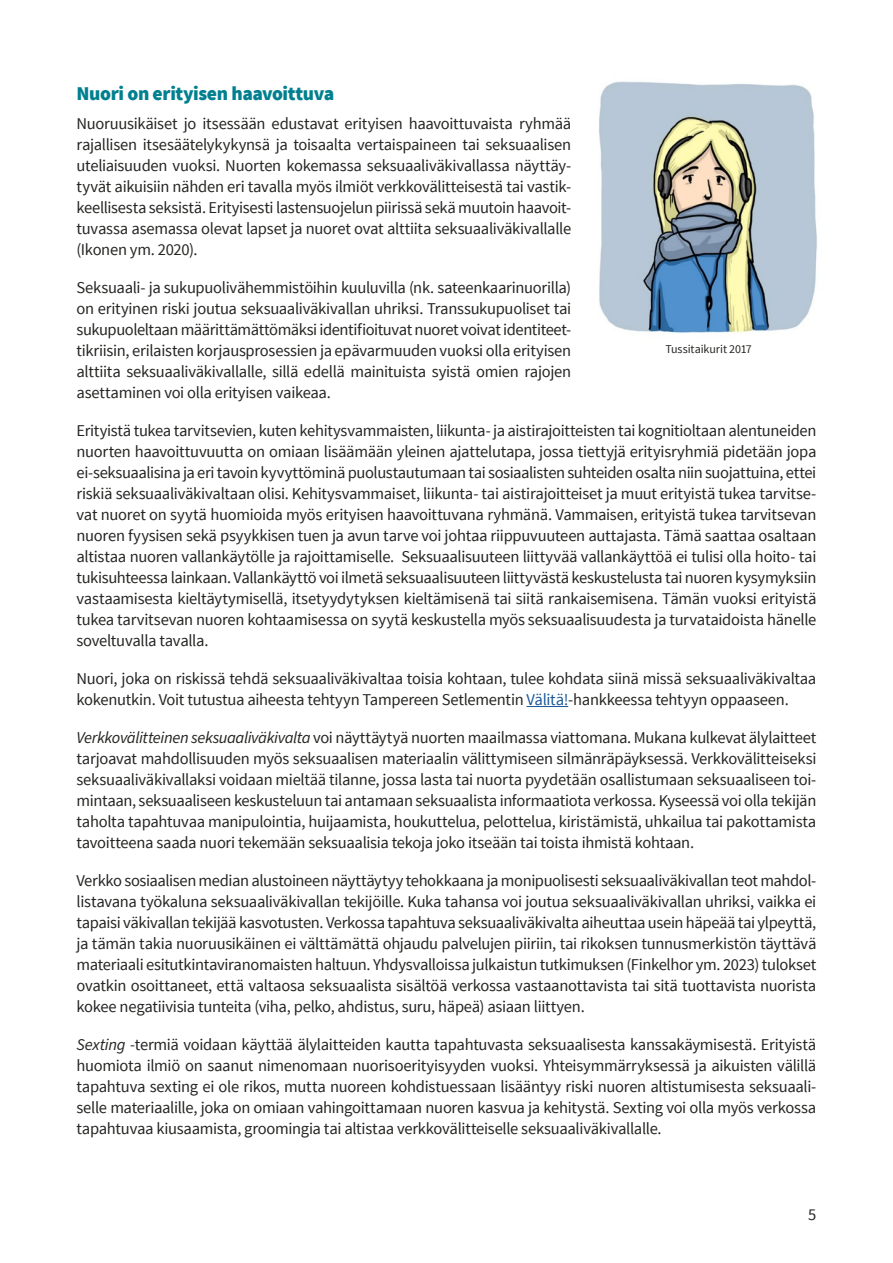
<style>
.page{position:relative;width:893px;height:1263px;background:#fff}
.page>*{position:absolute;margin:0;border:0;box-sizing:border-box;transform-origin:0 0}
.OTSIKKO_3_-_tummantu{font:900 19.5px "Source Sans Pro";letter-spacing:-.02em;color:#00808f}
.LEIPÄTEKSTI{font:16.5px/21px "Source Sans Pro";letter-spacing:-.02em;color:#252523;text-align:justify}
.t1{font:12px "Source Sans Pro";letter-spacing:-.005em;color:#252523}
.s1{color:#1b5899}
.s2{font-style:italic}
</style>
<div class="page">
<hr style="left:527px;top:706px;width:41px;height:1px;background:#1b5899">
<img style="left:599px;top:81px;width:218px;height:252px">
<h3 class="OTSIKKO_3_-_tummantu" style="left:77px;top:80px;width:259px">Nuori on erityisen haavoittuva</h3>
<p class="LEIPÄTEKSTI" style="left:77px;top:113px;width:496px">Nuoruusikäiset jo itsessään edustavat erityisen haavoittuvaista ryhmää rajallisen itsesäätelykykynsä ja toisaalta vertaispaineen tai seksuaalisen uteliaisuuden vuoksi. Nuorten kokemassa seksuaaliväkivallassa näyttäy&shy;tyvät aikuisiin nähden eri tavalla myös ilmiöt verkkovälitteisestä tai vastik&shy;keellisesta seksistä. Erityisesti lastensuojelun piirissä sekä muutoin haavoit&shy;tuvassa asemassa olevat lapset ja nuoret ovat alttiita seksuaaliväkivallalle (Ikonen ym. 2020).</p>
<p class="LEIPÄTEKSTI" style="left:77px;top:277px;width:496px">Seksuaali- ja sukupuolivähemmistöihin kuuluvilla (nk. sateenkaarinuorilla) on erityinen riski joutua seksuaaliväkivallan uhriksi. Transsukupuoliset tai sukupuoleltaan määrittämättömäksi identifioituvat nuoret voivat identiteet&shy;tikriisin, erilaisten korjausprosessien ja epävarmuuden vuoksi olla erityisen alttiita seksuaaliväkivallalle, sillä edellä mainituista syistä omien rajojen asettaminen voi olla erityisen vaikeaa.</p>
<p class="LEIPÄTEKSTI" style="left:77px;top:420px;width:741px">Erityistä tukea tarvitsevien, kuten kehitysvammaisten, liikunta- ja aistirajoitteisten tai kognitioltaan alentuneiden nuorten haavoittuvuutta on omiaan lisäämään yleinen ajattelutapa, jossa tiettyjä erityisryhmiä pidetään jopa ei-seksuaalisina ja eri tavoin kyvyttöminä puolustautumaan tai sosiaalisten suhteiden osalta niin suojattuina, ettei riskiä seksuaaliväkivaltaan olisi. Kehitysvammaiset, liikunta- tai aistirajoitteiset ja muut erityistä tukea tarvitse&shy;vat nuoret on syytä huomioida myös erityisen haavoittuvana ryhmänä. Vammaisen, erityistä tukea tarvitsevan nuoren fyysisen sekä psyykkisen tuen ja avun tarve voi johtaa riippuvuuteen auttajasta. Tämä saattaa osaltaan altistaa nuoren vallankäytölle ja rajoittamiselle. Seksuaalisuuteen liittyvää vallankäyttöä ei tulisi olla hoito- tai tukisuhteessa lainkaan. Vallankäyttö voi ilmetä seksuaalisuuteen liittyvästä keskustelusta tai nuoren kysymyksiin vastaamisesta kieltäytymisellä, itsetyydytyksen kieltämisenä tai siitä rankaisemisena. Tämän vuoksi erityistä tukea tarvitsevan nuoren kohtaamisessa on syytä keskustella myös seksuaalisuudesta ja turvataidoista hänelle soveltuvalla tavalla.</p>
<p class="LEIPÄTEKSTI" style="left:77px;top:669px;width:741px">Nuori, joka on riskissä tehdä seksuaaliväkivaltaa toisia kohtaan, tulee kohdata siinä missä seksuaaliväkivaltaa kokenutkin. Voit tutustua aiheesta tehtyyn Tampereen Setlementin <span class="s1">Välitä!</span>-hankkeessa tehtyyn oppaaseen.</p>
<p class="LEIPÄTEKSTI" style="left:77px;top:728px;width:741px"><span class="s2">Verkkovälitteinen seksuaaliväkivalta</span> voi näyttäytyä nuorten maailmassa viattomana. Mukana kulkevat älylaitteet tarjoavat mahdollisuuden myös seksuaalisen materiaalin välittymiseen silmänräpäyksessä. Verkkovälitteiseksi seksuaaliväkivallaksi voidaan mieltää tilanne, jossa lasta tai nuorta pyydetään osallistumaan seksuaaliseen toi&shy;mintaan, seksuaaliseen keskusteluun tai antamaan seksuaalista informaatiota verkossa. Kyseessä voi olla tekijän taholta tapahtuvaa manipulointia, huijaamista, houkuttelua, pelottelua, kiristämistä, uhkailua tai pakottamista tavoitteena saada nuori tekemään seksuaalisia tekoja joko itseään tai toista ihmistä kohtaan.</p>
<p class="LEIPÄTEKSTI" style="left:77px;top:871px;width:741px">Verkko sosiaalisen median alustoineen näyttäytyy tehokkaana ja monipuolisesti seksuaaliväkivallan teot mahdol&shy;listavana työkaluna seksuaaliväkivallan tekijöille. Kuka tahansa voi joutua seksuaaliväkivallan uhriksi, vaikka ei tapaisi väkivallan tekijää kasvotusten. Verkossa tapahtuva seksuaaliväkivalta aiheuttaa usein häpeää tai ylpeyttä, ja tämän takia nuoruusikäinen ei välttämättä ohjaudu palvelujen piiriin, tai rikoksen tunnusmerkistön täyttävä materiaali esitutkintaviranomaisten haltuun. Yhdysvalloissa julkaistun tutkimuksen (Finkelhor ym. 2023) tulokset ovatkin osoittaneet, että valtaosa seksuaalista sisältöä verkossa vastaanottavista tai sitä tuottavista nuorista kokee negatiivisia tunteita (viha, pelko, ahdistus, suru, häpeä) asiaan liittyen.</p>
<p class="LEIPÄTEKSTI" style="left:77px;top:1035px;width:741px"><span class="s2">Sexting -</span>termiä voidaan käyttää älylaitteiden kautta tapahtuvasta seksuaalisesta kanssakäymisestä. Erityistä huomiota ilmiö on saanut nimenomaan nuorisoerityisyyden vuoksi. Yhteisymmärryksessä ja aikuisten välillä tapahtuva sexting ei ole rikos, mutta nuoreen kohdistuessaan lisääntyy riski nuoren altistumisesta seksuaali&shy;selle materiaalille, joka on omiaan vahingoittamaan nuoren kasvua ja kehitystä. Sexting voi olla myös verkossa tapahtuvaa kiusaamista, groomingia tai altistaa verkkovälitteiselle seksuaaliväkivallalle.</p>
<p class="t1" style="left:665px;top:342px;width:88px">Tussitaikurit 2017</p>
<p class="LEIPÄTEKSTI" style="left:808px;top:1204px;width:10px">5</p>
</div>
